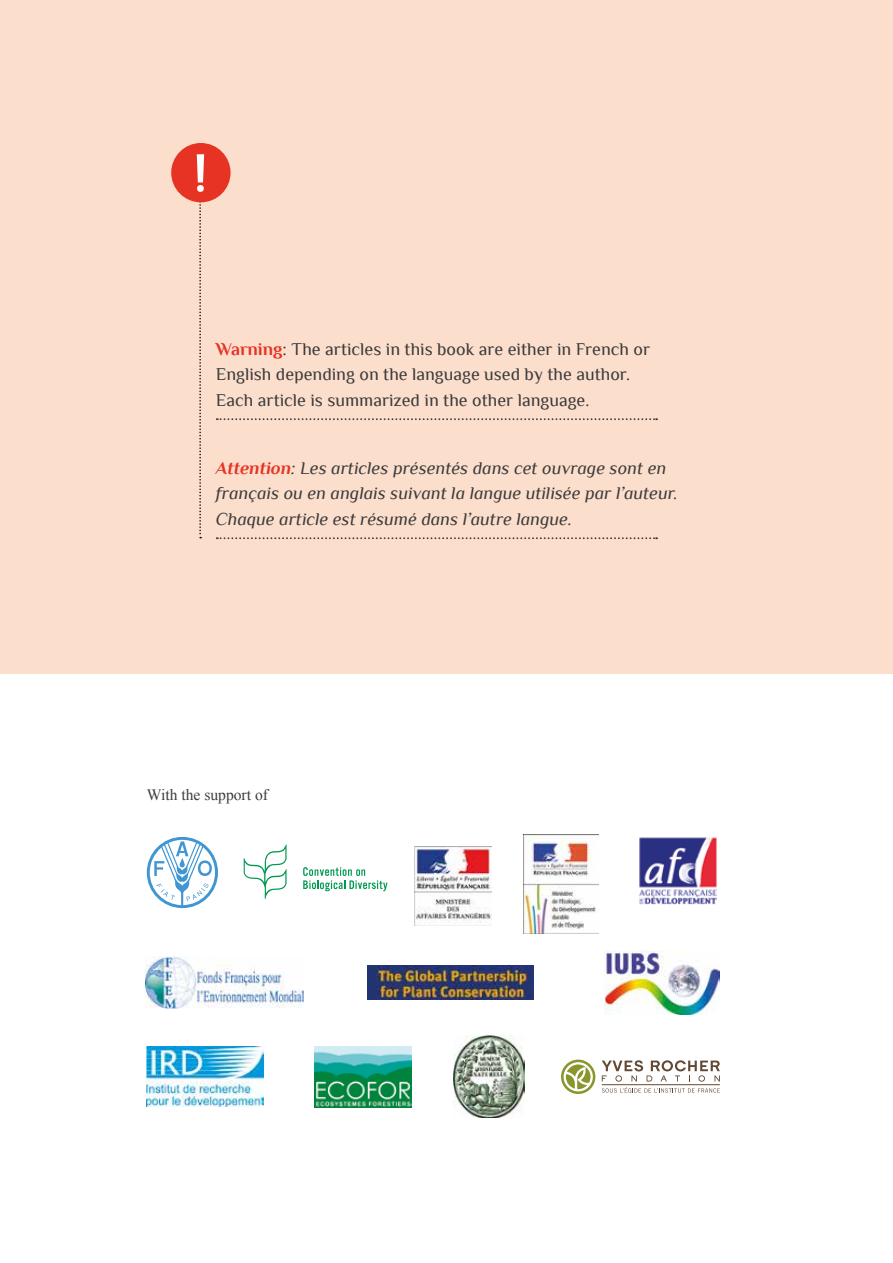
<style>
.page{position:relative;width:893px;height:1263px;background:#fff}
.page>*{position:absolute;margin:0;border:0;box-sizing:border-box;transform-origin:0 0}
.t1{font:700 55.8px "Philosopher";color:#fff}
.t2{font:italic 18px/25.5px "Philosopher";color:#3c3c3b}
.t3{font:18px/25.5px "Philosopher";color:#3c3c3b}
.t4{font:15.75px "Times New Roman";color:#3c3c3b}
.s1{font-weight:700;color:#e63323}
</style>
<div class="page">
<div style="left:0;top:0;width:893px;height:673px;background:#fcdecd"></div>
<img style="left:639px;top:837px;width:78px;height:68px">
<img style="left:524px;top:834px;width:75px;height:99px">
<svg style="left:147px;top:837px;width:71px;height:71px"></svg>
<img style="left:146px;top:957px;width:157px;height:52px">
<img style="left:367px;top:966px;width:166px;height:34px">
<img style="left:147px;top:1047px;width:117px;height:60px">
<img style="left:604px;top:951px;width:116px;height:64px">
<img style="left:314px;top:1046px;width:98px;height:61px">
<img style="left:415px;top:846px;width:77px;height:79px">
<img style="left:453px;top:1036px;width:71px;height:82px">
<svg style="left:244px;top:844px;width:43px;height:55px"></svg>
<svg style="left:303px;top:867px;width:84px;height:24px"></svg>
<svg style="left:602px;top:1060px;width:118px;height:33px"></svg>
<hr style="left:602px;top:1084px;width:118px;height:1px;background:#624835">
<svg style="left:561px;top:1059px;width:34px;height:35px"></svg>
<svg style="left:199px;top:202px;width:2px;height:336px"></svg>
<div style="left:171px;top:143px;width:60px;height:59px;background:#e63323;border-radius:50%"></div>
<svg style="left:217px;top:418px;width:440px;height:2px"></svg>
<svg style="left:217px;top:537px;width:440px;height:2px"></svg>
<h1 class="t1" style="left:194px;top:143px;width:15px">!</h1>
<p class="t3" style="left:216px;top:336px;width:436px"><span class="s1">Warning</span>: The articles in this book are either in French or<br>English depending on the language used by the author.<br>Each article is summarized in the other language.</p>
<p class="t2" style="left:216px;top:455px;width:464px"><span class="s1">Attention</span>: Les articles présentés dans cet ouvrage sont en français ou en anglais suivant la langue utilisée par l’auteur.<br>Chaque article est résumé dans l’autre langue.</p>
<p class="t4" style="left:147px;top:784px;width:123px">With the support of</p>
</div>
